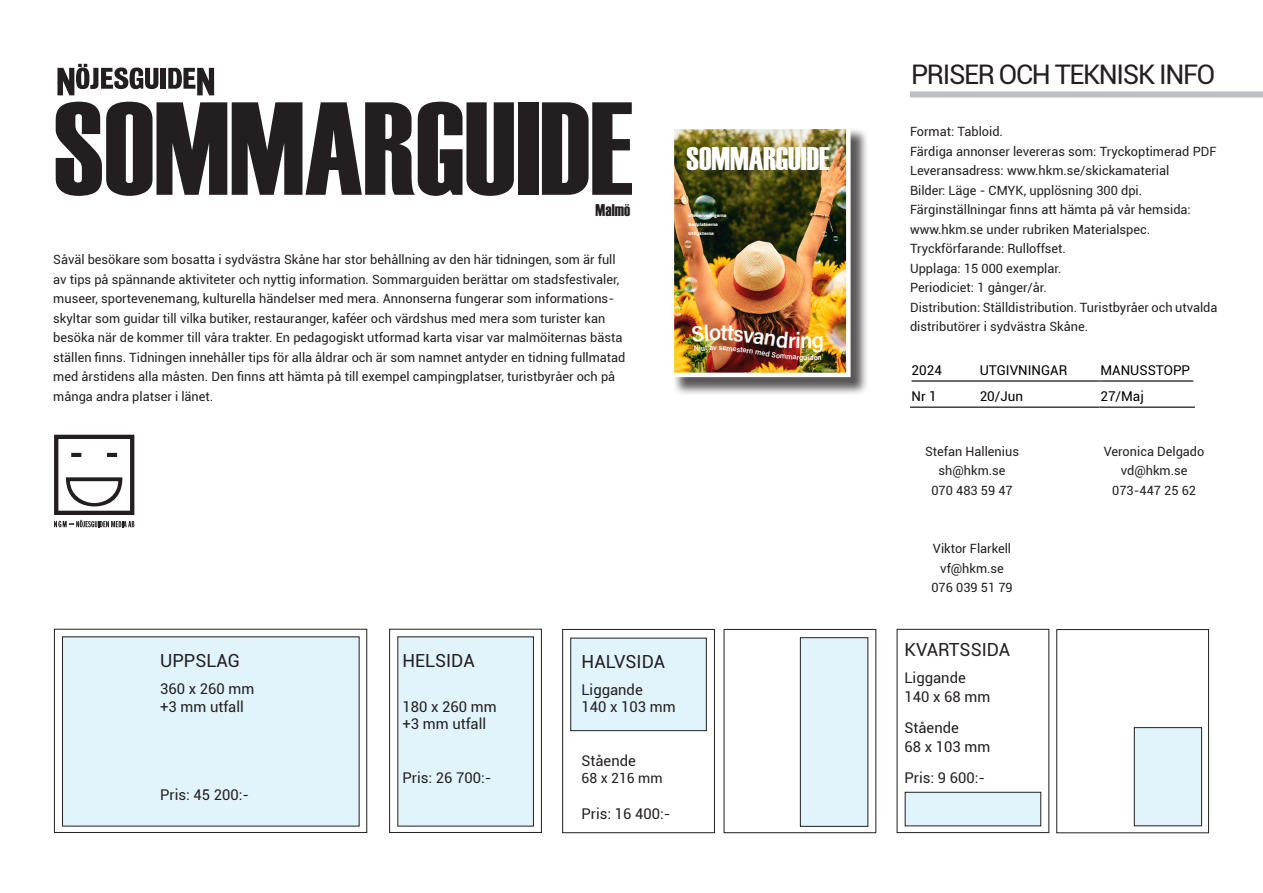
<style>
.page{position:relative;width:1263px;height:893px;background:#fff}
.page>*{position:absolute;margin:0;border:0;box-sizing:border-box;transform-origin:0 0}
.t1{font:132.15px "Haettenschweiler";color:#231f20}
.t2{font:32.7px "Haettenschweiler";color:#fff}
.rubrik{font:27px "Roboto";letter-spacing:-.05em;color:#231f20}
.t3{font:600 22.35px "Acumin Pro Semi Cond";color:#fff}
.mellanrubrik{font:18px "Roboto";color:#231f20}
.t4{font:16.95px "Haettenschweiler";letter-spacing:.01em;color:#231f20}
.brödtext{font:14.85px/18.3px "Roboto";color:#231f20}
.brödtext-2{font:13.95px "Roboto";color:#231f20}
.t5{font:13.5px "Roboto";color:#000}
.brödtext-3{font:12.75px/19.5px "Roboto";color:#231f20}
.t6{font:600 7.65px "Acumin Pro Semi Cond";color:#fff}
.t7{font:700 4.8px/8.7px "Paralucent";color:#fff}
</style>
<div class="page">
<div style="left:910px;top:91px;width:353px;height:6px;background:#bebfc2"></div>
<svg style="left:54px;top:435px;width:80px;height:92px"></svg>
<div style="left:672px;top:127px;width:197px;height:269px;background:#231f20;opacity:.75"></div>
<img style="left:675px;top:130px;width:170px;height:242px">
<div style="left:670px;top:125px;width:180px;height:252px;border:4px solid #fff"></div>
<svg style="left:57px;top:64px;width:101px;height:31px"></svg>
<div style="left:161px;top:68px;width:5px;height:21px;background:#231f20"></div>
<svg style="left:168px;top:68px;width:46px;height:27px"></svg>
<hr style="left:911px;top:380px;width:68px;height:2px;background:#000">
<hr style="left:979px;top:380px;width:121px;height:2px;background:#000">
<hr style="left:1100px;top:380px;width:93px;height:2px;background:#000">
<hr style="left:910px;top:407px;width:69px;height:1px;background:#000">
<hr style="left:979px;top:407px;width:121px;height:1px;background:#000">
<hr style="left:1100px;top:407px;width:95px;height:1px;background:#000">
<div style="left:54px;top:629px;width:313px;height:204px;border:1px solid #231f20"></div>
<div style="left:63px;top:637px;width:296px;height:189px;background:#e1f4fc"></div>
<div style="left:724px;top:629px;width:152px;height:204px;border:1px solid #231f20"></div>
<div style="left:800px;top:638px;width:68px;height:188px;background:#e1f4fc"></div>
<div style="left:800px;top:637px;width:68px;height:190px;border:1px solid #231f20"></div>
<div style="left:562px;top:629px;width:153px;height:204px;border:1px solid #231f20"></div>
<div style="left:571px;top:638px;width:135px;height:93px;background:#e1f4fc"></div>
<div style="left:570px;top:638px;width:137px;height:93px;border:1px solid #231f20"></div>
<div style="left:897px;top:629px;width:152px;height:204px;border:1px solid #231f20"></div>
<div style="left:905px;top:792px;width:136px;height:34px;background:#e1f4fc"></div>
<div style="left:905px;top:792px;width:136px;height:34px;border:1px solid #231f20"></div>
<div style="left:1056px;top:629px;width:153px;height:204px;border:1px solid #231f20"></div>
<div style="left:1134px;top:728px;width:67px;height:98px;background:#e1f4fc"></div>
<div style="left:1134px;top:727px;width:68px;height:99px;border:1px solid #231f20"></div>
<div style="left:389px;top:629px;width:153px;height:204px;border:1px solid #231f20"></div>
<div style="left:398px;top:637px;width:135px;height:189px;background:#e1f4fc"></div>
<svg style="left:692px;top:324px;width:21px;height:28px"></svg>
<img style="left:719px;top:326px;width:104px;height:35px">
<p class="t1" style="left:53px;top:73px;width:581px">SOMMARGUIDE</p>
<p class="t4" style="left:565px;top:201px;width:66px">Malmö 2023</p>
<p class="t1" style="left:84px;top:73px;width:581px">SOMMARGUIDE</p>
<p class="t4" style="left:596px;top:201px;width:66px">Malmö 2023</p>
<p class="brödtext-3" style="left:53px;top:250px;width:574px">Såväl besökare som bosatta i sydvästra Skåne har stor behållning av den här tidningen, som är full av tips på spännande aktiviteter och nyttig information. Sommarguiden berättar om stadsfestivaler, museer, sportevenemang, kulturella händelser med mera. Annonserna fungerar som informations&shy;skyltar som guidar till vilka butiker, restauranger, kaféer och värdshus med mera som turister kan besöka när de kommer till våra trakter. En pedagogiskt utformad karta visar var malmöiternas bästa ställen finns. Tidningen innehåller tips för alla åldrar och är som namnet antyder en tidning fullmatad med årstidens alla måsten. Den finns att hämta på till exempel campingplatser, turistbyråer och på många andra platser i länet.</p>
<p class="t2" style="left:686px;top:140px;width:145px">SOMMARGUIDE</p>
<p class="t7" style="left:688px;top:212px;width:40px">Uteserveringarna<br>Badplatserna<br>Utflykterna</p>
<p class="t3" style="left:709px;top:317px;width:14px">o</p>
<p class="t6" style="left:713px;top:342px;width:5px">v</p>
<p class="t3" style="left:800px;top:325px;width:14px">n</p>
<p class="t6" style="left:807px;top:352px;width:12px">ide</p>
<p class="mellanrubrik" style="left:160px;top:648px;width:81px">UPPSLAG</p>
<p class="brödtext" style="left:160px;top:679px;width:96px">360 x 260 mm</p>
<p class="brödtext" style="left:160px;top:697px;width:85px">+3 mm utfall</p>
<p class="brödtext" style="left:160px;top:785px;width:91px">Pris: 45 200:-</p>
<p class="mellanrubrik" style="left:402px;top:648px;width:74px">HELSIDA</p>
<p class="brödtext" style="left:402px;top:697px;width:96px">180 x 260 mm</p>
<p class="brödtext" style="left:402px;top:714px;width:85px">+3 mm utfall</p>
<p class="brödtext" style="left:402px;top:768px;width:91px">Pris: 26 700:-</p>
<p class="mellanrubrik" style="left:581px;top:649px;width:85px">HALVSIDA</p>
<p class="brödtext" style="left:581px;top:680px;width:63px">Liggande</p>
<p class="brödtext" style="left:581px;top:697px;width:96px">140 x 103 mm</p>
<p class="brödtext" style="left:581px;top:751px;width:56px">Stående</p>
<p class="brödtext-2" style="left:581px;top:769px;width:83px">68 x 216 mm</p>
<p class="brödtext" style="left:581px;top:804px;width:91px">Pris: 16 400:-</p>
<p class="rubrik" style="left:911px;top:56px;width:306px">PRISER OCH TEKNISK INFO</p>
<p class="brödtext-3" style="left:910px;top:121px;width:94px">Format: Tabloid.</p>
<p class="brödtext-3" style="left:910px;top:141px;width:308px">Färdiga annonser levereras som: Tryckoptimerad PDF</p>
<p class="brödtext-3" style="left:910px;top:160px;width:261px">Leveransadress: www.hkm.se/skickamaterial</p>
<p class="brödtext-3" style="left:910px;top:180px;width:234px">Bilder: Läge - CMYK, upplösning 300 dpi.</p>
<p class="brödtext-3" style="left:910px;top:199px;width:282px">Färginställningar finns att hämta på vår hemsida:</p>
<p class="brödtext-3" style="left:910px;top:219px;width:242px">www.hkm.se under rubriken Materialspec.</p>
<p class="brödtext-3" style="left:910px;top:238px;width:157px">Tryckförfarande: Rulloffset.</p>
<p class="brödtext-3" style="left:910px;top:258px;width:153px">Upplaga: 15 000 exemplar.</p>
<p class="brödtext-3" style="left:910px;top:277px;width:138px">Periodiciet: 1 gånger/år.</p>
<p class="brödtext-3" style="left:910px;top:297px;width:309px">Distribution: Ställdistribution. Turistbyråer och utvalda distributörer i sydvästra Skåne.</p>
<p class="t5" style="left:911px;top:361px;width:32px">2024</p>
<p class="t5" style="left:980px;top:361px;width:89px">UTGIVNINGAR</p>
<p class="t5" style="left:1100px;top:361px;width:91px">MANUSSTOPP</p>
<p class="t5" style="left:911px;top:387px;width:27px">Nr 1</p>
<p class="t5" style="left:980px;top:387px;width:45px">20/Jun</p>
<p class="t5" style="left:1100px;top:387px;width:45px">27/Maj</p>
<p class="brödtext-3" style="left:925px;top:441px;width:95px">Stefan Hallenius</p>
<p class="brödtext-3" style="left:938px;top:461px;width:69px">sh@hkm.se</p>
<p class="brödtext-3" style="left:931px;top:480px;width:83px">070 483 59 47</p>
<p class="brödtext-3" style="left:933px;top:539px;width:80px">Viktor Flarkell</p>
<p class="brödtext-3" style="left:940px;top:558px;width:65px">vf@hkm.se</p>
<p class="brödtext-3" style="left:931px;top:578px;width:83px">076 039 51 79</p>
<p class="mellanrubrik" style="left:904px;top:637px;width:107px">KVARTSSIDA</p>
<p class="brödtext" style="left:904px;top:668px;width:87px">Liggande<br>140 x 68 mm</p>
<p class="brödtext" style="left:904px;top:718px;width:87px">Stående<br>68 x 103 mm</p>
<p class="brödtext" style="left:904px;top:768px;width:82px">Pris: 9 600:-</p>
<p class="brödtext-3" style="left:1104px;top:441px;width:102px">Veronica Delgado</p>
<p class="brödtext-3" style="left:1121px;top:461px;width:68px">vd@hkm.se</p>
<p class="brödtext-3" style="left:1112px;top:480px;width:85px">073-447 25 62</p>
</div>
